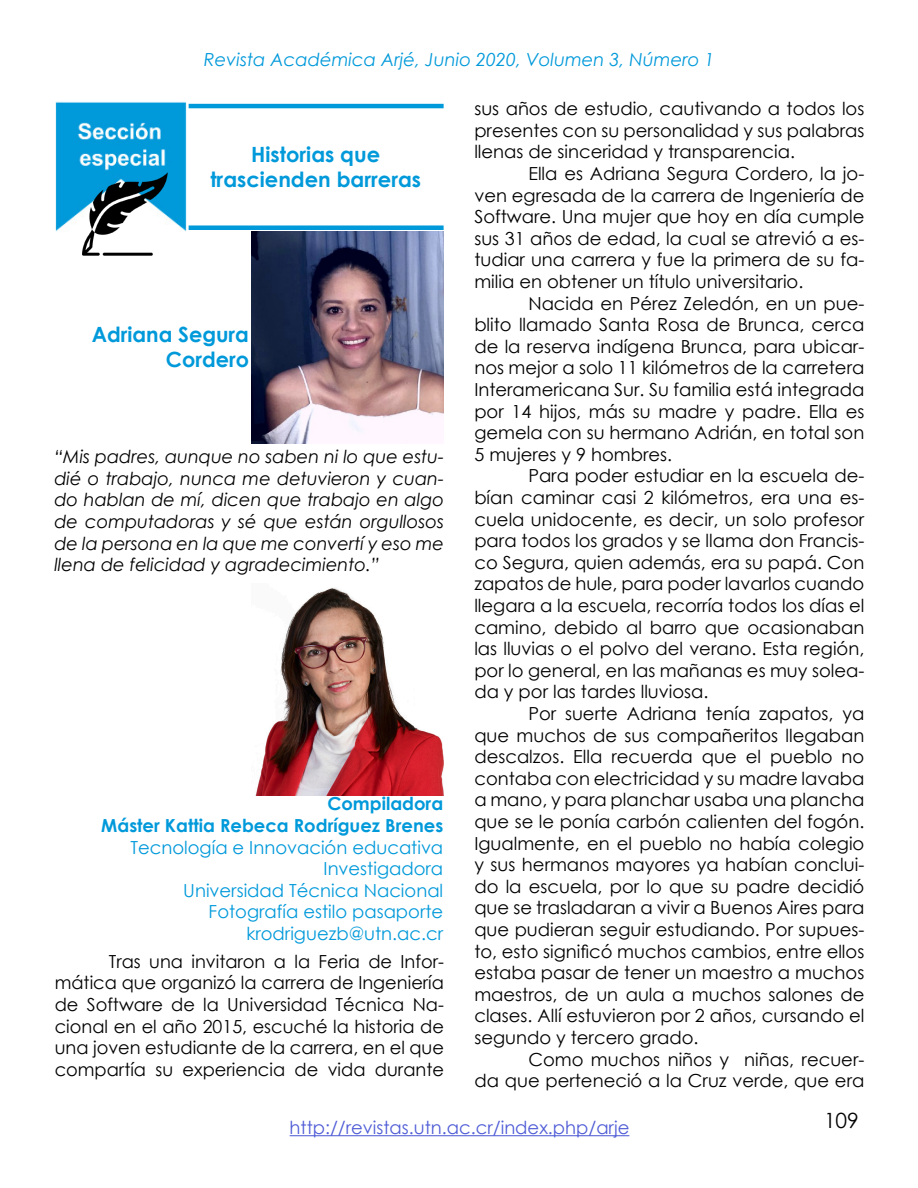
<style>
.page{position:relative;width:918px;height:1188px;background:#fff}
.page>*{position:absolute;margin:0;border:0;box-sizing:border-box;transform-origin:0 0}
.Estilo_Índice_F{font:700 21px/25.2px "Century Gothic";color:#0099da;text-align:center}
.t1{font:21px "Century Gothic";color:#000}
.Parrafo_Arjé{font:18px/21.6px "Century Gothic";color:#000;text-align:justify}
.t2{font:italic 18px/21.6px "Century Gothic";color:#000;text-align:justify}
.t3{font:18px "Century Gothic";color:#0099da}
.t4{font:italic 18px "Century Gothic";color:#0099da}
.t5{font:700 18px "Century Gothic";color:#0099da}
.t6{font:18px "Century Gothic";color:#4f5cd6}
</style>
<div class="page">
<div style="left:189px;top:225px;width:255px;height:5px;background:#0099da"></div>
<img style="left:56px;top:102px;width:131px;height:130px">
<hr style="left:189px;top:104px;width:255px;height:4px;background:#0099da">
<img style="left:255px;top:588px;width:188px;height:208px">
<hr style="left:290px;top:1135px;width:339px;height:1px;background:#4f5cd6">
<img style="left:83px;top:172px;width:85px;height:84px">
<img style="left:251px;top:232px;width:192px;height:212px">
<p class="t4" style="left:204px;top:47px;width:512px">Revista Académica Arjé, Junio 2020, Volumen 3, Número 1</p>
<p class="Estilo_Índice_F" style="left:210px;top:141px;width:212px">Historias que trascienden barreras</p>
<p class="Estilo_Índice_F" style="left:92px;top:321px;width:159px;text-align:right">Adriana Segura<br>Cordero</p>
<p class="t2" style="left:54px;top:446px;width:391px">“Mis padres, aunque no saben ni lo que estu&shy;dié o trabajo, nunca me detuvieron y cuan&shy;do hablan de mí, dicen que trabajo en algo de computadoras y sé que están orgullosos de la persona en la que me convertí y eso me llena de felicidad y agradecimiento.”</p>
<p class="t5" style="left:327px;top:790px;width:117px">Compiladora</p>
<p class="t5" style="left:101px;top:812px;width:344px">Máster Kattia Rebeca Rodríguez Brenes</p>
<p class="t3" style="left:130px;top:834px;width:314px">Tecnología e Innovación educativa</p>
<p class="t3" style="left:324px;top:856px;width:121px">Investigadora</p>
<p class="t3" style="left:183px;top:878px;width:262px">Universidad Técnica Nacional</p>
<p class="t3" style="left:209px;top:899px;width:236px">Fotografía estilo pasaporte</p>
<p class="t3" style="left:246px;top:921px;width:198px">krodriguezb@utn.ac.cr</p>
<p class="Parrafo_Arjé" style="left:55px;top:950px;width:391px;text-indent:54px">Tras una invitaron a la Feria de Infor&shy;mática que organizó la carrera de Ingeniería de Software de la Universidad Técnica Na&shy;cional en el año 2015, escuché la historia de una joven estudiante de la carrera, en el que compartía su experiencia de vida durante</p>
<p class="Parrafo_Arjé" style="left:474px;top:98px;width:392px">sus años de estudio, cautivando a todos los presentes con su personalidad y sus palabras llenas de sinceridad y transparencia.</p>
<p class="Parrafo_Arjé" style="left:474px;top:162px;width:391px;text-indent:54px">Ella es Adriana Segura Cordero, la jo&shy;ven egresada de la carrera de Ingeniería de Software. Una mujer que hoy en día cumple sus 31 años de edad, la cual se atrevió a es&shy;tudiar una carrera y fue la primera de su fa&shy;milia en obtener un título universitario.</p>
<p class="Parrafo_Arjé" style="left:474px;top:292px;width:392px;text-indent:54px">Nacida en Pérez Zeledón, en un pue&shy;blito llamado Santa Rosa de Brunca, cerca de la reserva indígena Brunca, para ubicar&shy;nos mejor a solo 11 kilómetros de la carretera Interamericana Sur. Su familia está integrada por 14 hijos, más su madre y padre. Ella es gemela con su hermano Adrián, en total son 5 mujeres y 9 hombres.</p>
<p class="Parrafo_Arjé" style="left:474px;top:465px;width:392px;text-indent:54px">Para poder estudiar en la escuela de&shy;bían caminar casi 2 kilómetros, era una es&shy;cuela unidocente, es decir, un solo profesor para todos los grados y se llama don Francis&shy;co Segura, quien además, era su papá. Con zapatos de hule, para poder lavarlos cuando llegara a la escuela, recorría todos los días el camino, debido al barro que ocasionaban las lluvias o el polvo del verano. Esta región, por lo general, en las mañanas es muy solea&shy;da y por las tardes lluviosa.</p>
<p class="Parrafo_Arjé" style="left:474px;top:702px;width:392px;text-indent:54px">Por suerte Adriana tenía zapatos, ya que muchos de sus compañeritos llegaban descalzos. Ella recuerda que el pueblo no contaba con electricidad y su madre lavaba a mano, y para planchar usaba una plancha que se le ponía carbón calienten del fogón.<br>Igualmente, en el pueblo no había colegio y sus hermanos mayores ya habían conclui&shy;do la escuela, por lo que su padre decidió que se trasladaran a vivir a Buenos Aires para que pudieran seguir estudiando. Por supues&shy;to, esto significó muchos cambios, entre ellos estaba pasar de tener un maestro a muchos maestros, de un aula a muchos salones de clases. Allí estuvieron por 2 años, cursando el segundo y tercero grado.</p>
<p class="Parrafo_Arjé" style="left:474px;top:1048px;width:392px;text-align:right">Como muchos niños y niñas, recuer-<br>da que perteneció a la Cruz verde, que era</p>
<p class="t6" style="left:290px;top:1115px;width:341px">http://revistas.utn.ac.cr/index.php/arje</p>
<p class="t1" style="left:824px;top:1106px;width:36px">109</p>
</div>
